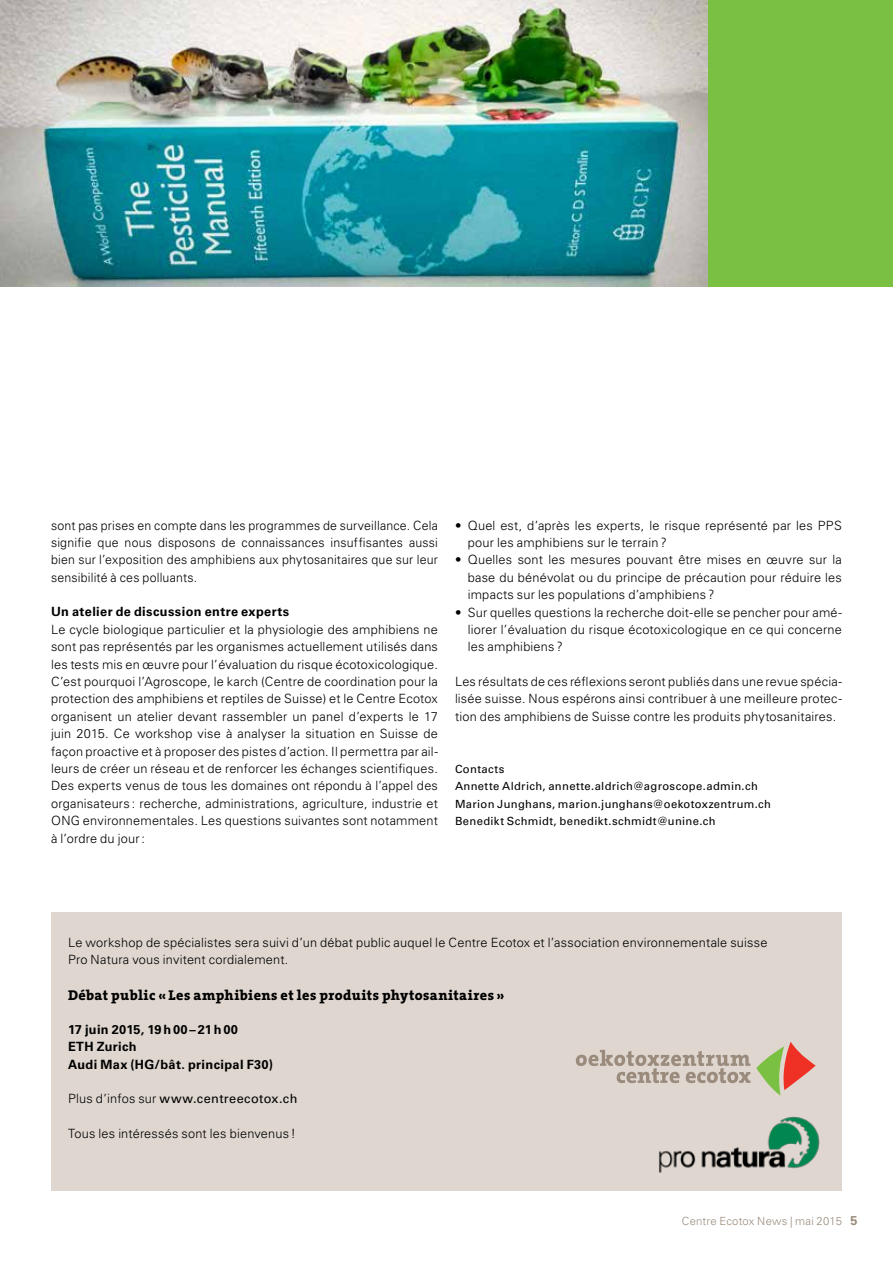
<style>
.page{position:relative;width:893px;height:1263px;background:#fff}
.page>*{position:absolute;margin:0;border:0;box-sizing:border-box;transform-origin:0 0}
.t1{font:800 14.25px "The Serif";letter-spacing:.03em;color:#000}
.t2{font:300 12.75px/17.4px "Univers LT";letter-spacing:.015em;color:#000;text-align:justify}
.t3{font:700 12.75px/17.4px "Univers LT";letter-spacing:.03em;color:#000}
.t4{font:12.75px "Univers LT";letter-spacing:.03em;color:#000}
.t5{font:11.25px/17.4px "Univers LT";letter-spacing:.03em;color:#000}
.t6{font:300 11.25px "Univers LT";letter-spacing:.015em;color:#9a8b7d}
.s1{font-weight:300}
.s2{font-weight:700;font-size:12.75px}
</style>
<div class="page">
<div style="left:0;top:0;width:893px;height:286px;background:#7ac143"></div>
<img style="left:0;top:0;width:707px;height:286px">
<div style="left:51px;top:912px;width:791px;height:279px;background:#ded6cf"></div>
<svg style="left:756px;top:1042px;width:60px;height:54px"></svg>
<svg style="left:576px;top:1050px;width:174px;height:33px"></svg>
<img style="left:659px;top:1116px;width:161px;height:57px">
<p class="t2" style="left:51px;top:516px;width:388px">sont pas prises en compte dans les programmes de surveillance. Cela signifie que nous disposons de connaissances insuffisantes aussi bien sur l’exposition des amphibiens aux phytosanitaires que sur leur sensibilité à ces polluants.</p>
<p class="t3" style="left:51px;top:603px;width:240px">Un atelier de discussion entre experts</p>
<p class="t2" style="left:51px;top:621px;width:388px">Le cycle biologique particulier et la physiologie des amphibiens ne sont pas représentés par les organismes actuellement utilisés dans les tests mis en œuvre pour l’évaluation du risque écotoxicologique.<br>C’est pourquoi l’Agroscope, le karch (Centre de coordination pour la protection des amphibiens et reptiles de Suisse) et le Centre Ecotox organisent un atelier devant rassembler un panel d’experts le 17 juin 2015. Ce workshop vise à analyser la situation en Suisse de façon proactive et à proposer des pistes d’action. Il permettra par ail&shy;leurs de créer un réseau et de renforcer les échanges scientifiques.<br>Des experts venus de tous les domaines ont répondu à l’appel des organisateurs : recherche, administrations, agriculture, industrie et ONG environnementales. Les questions suivantes sont notamment à l’ordre du jour:</p>
<p class="t2" style="left:468px;top:516px;width:376px;text-indent:-13px">• Quel est, d’après les experts, le risque représenté par les PPS pour les amphibiens sur le terrain ?</p>
<p class="t2" style="left:468px;top:551px;width:376px;text-indent:-13px">• Quelles sont les mesures pouvant être mises en œuvre sur la base du bénévolat ou du principe de précaution pour réduire les impacts sur les populations d’amphibiens ?</p>
<p class="t2" style="left:468px;top:603px;width:376px;text-indent:-13px">• Sur quelles questions la recherche doit-elle se pencher pour amé&shy;liorer l’évaluation du risque écotoxicologique en ce qui concerne les amphibiens ?</p>
<p class="t2" style="left:455px;top:673px;width:388px">Les résultats de ces réflexions seront publiés dans une revue spécia&shy;lisée suisse. Nous espérons ainsi contribuer à une meilleure protec&shy;tion des amphibiens de Suisse contre les produits phytosanitaires.</p>
<p class="t5" style="left:455px;top:760px;width:318px">Contacts<br>Annette Aldrich, annette.aldrich@agroscope.admin.ch Marion Junghans, marion.junghans@oekotoxzentrum.ch Benedikt Schmidt, benedikt.schmidt@unine.ch</p>
<p class="t2" style="left:68px;top:934px;width:701px">Le workshop de spécialistes sera suivi d’un débat public auquel le Centre Ecotox et l’association environnementale suisse<br>Pro Natura vous invitent cordialement.</p>
<p class="t1" style="left:68px;top:986px;width:438px">Débat public « Les amphibiens et les produits phytosanitaires »</p>
<p class="t3" style="left:68px;top:1021px;width:206px">17 juin 2015, 19h00 – 21h00<br>ETH Zurich<br>Audi Max (HG/bât. principal F30)</p>
<p class="t4" style="left:68px;top:1091px;width:231px"><span class="s1">Plus d’infos sur</span> www.centreecotox.ch</p>
<p class="t2" style="left:68px;top:1125px;width:229px">Tous les intéressés sont les bienvenus !</p>
<p class="t6" style="left:682px;top:1214px;width:177px">Centre Ecotox News | mai 2015 <span class="s2">5</span></p>
</div>
